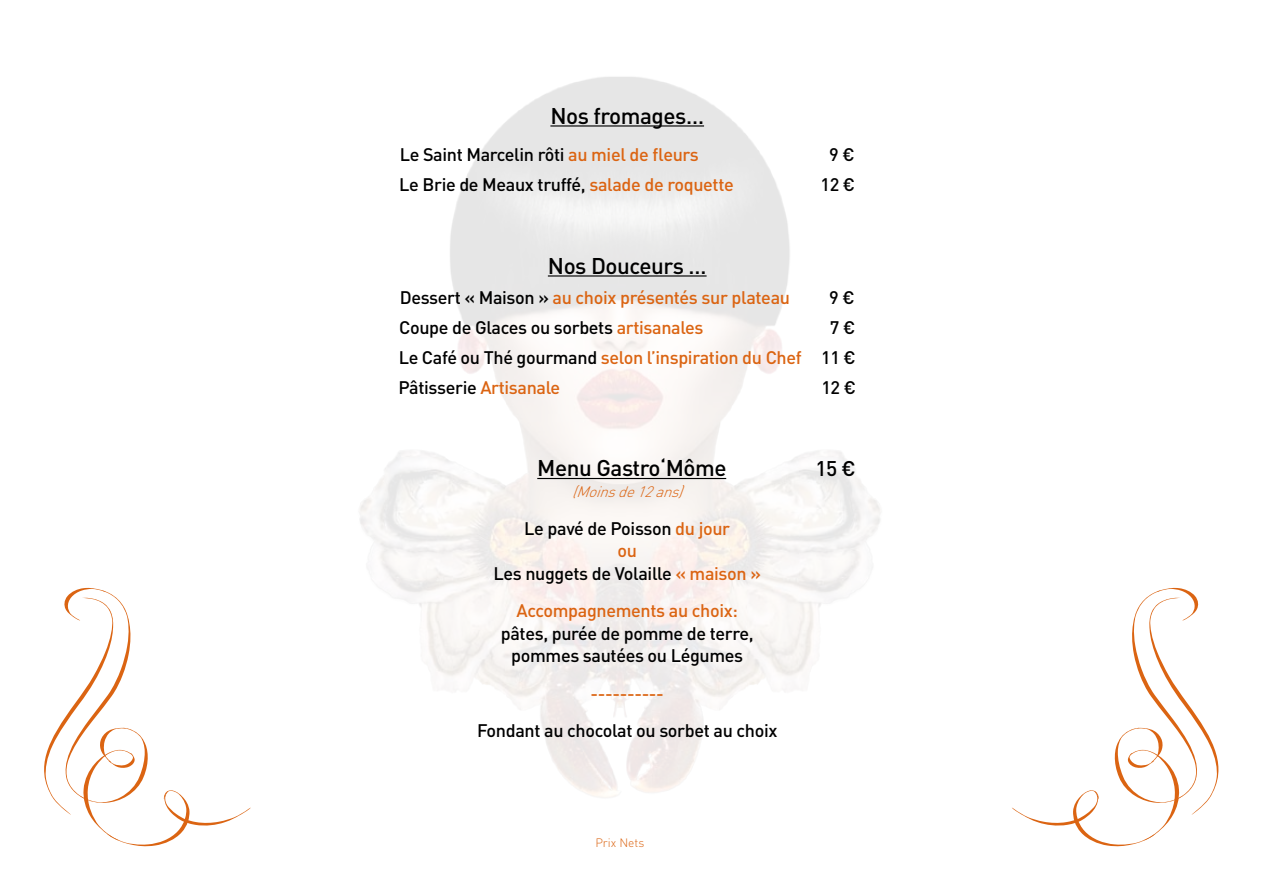
<style>
.page{position:relative;width:1263px;height:893px;background:#fff}
.page>*{position:absolute;margin:0;border:0;box-sizing:border-box;transform-origin:0 0}
.t1{font:500 22.5px "DIN Pro";letter-spacing:-.02em;color:#000}
.t2{font:500 21px "DIN Pro";color:#000}
.t3{font:500 18px/22.5px "DIN Pro";letter-spacing:-.02em;color:#000;text-align:center}
.t4{font:500 18px "DIN Pro";letter-spacing:-.02em;color:#db6412}
.t5{font:italic 300 15px "DIN Pro";color:#db6412}
.t6{font:300 12px "DIN Pro";color:#db6412}
.s1{color:#db6412}
.s2{color:#000}
</style>
<div class="page">
<svg style="left:44px;top:587px;width:207px;height:260px"></svg>
<svg style="left:1012px;top:587px;width:207px;height:260px"></svg>
<hr style="left:550px;top:125px;width:154px;height:2px;background:#000">
<hr style="left:548px;top:275px;width:159px;height:2px;background:#000">
<hr style="left:537px;top:478px;width:189px;height:1px;background:#000">
<p class="t1" style="left:550px;top:101px;width:155px">Nos fromages…</p>
<p class="t3" style="left:400px;top:143px;width:301px">Le Saint Marcelin rôti <span class="s1">au miel de fleurs</span></p>
<p class="t3" style="left:829px;top:143px;width:27px">9 €</p>
<p class="t3" style="left:399px;top:173px;width:336px">Le Brie de Meaux truffé, <span class="s1">salade de roquette</span></p>
<p class="t3" style="left:820px;top:173px;width:36px">12 €</p>
<p class="t1" style="left:548px;top:251px;width:160px">Nos Douceurs …</p>
<p class="t4" style="left:400px;top:285px;width:392px"><span class="s2">Dessert « Maison »</span> au choix présentés sur plateau</p>
<p class="t3" style="left:829px;top:285px;width:27px">9 €</p>
<p class="t3" style="left:399px;top:315px;width:306px">Coupe de Glaces ou sorbets <span class="s1">artisanales</span></p>
<p class="t3" style="left:398px;top:312px;width:459px;line-height:30px;text-align:justify;text-indent:431px">7 € Le Café ou Thé gourmand <span class="s1">selon l’inspiration du Chef</span> 11 € Pâtisserie <span class="s1">Artisanale</span></p>
<p class="t3" style="left:821px;top:375px;width:36px">12 €</p>
<p class="t1" style="left:537px;top:453px;width:191px">Menu Gastro‘Môme</p>
<p class="t2" style="left:815px;top:455px;width:42px">15 €</p>
<p class="t5" style="left:572px;top:482px;width:118px">(Moinsde12ans)</p>
<p class="t3" style="left:493px;top:516px;width:269px">Le pavé de Poisson <span class="s1">du jour<br>ou<br></span>Les nuggets de Volaille <span class="s1">« maison »</span></p>
<p class="t4" style="left:517px;top:599px;width:223px">Accompagnements au choix:</p>
<p class="t3" style="left:501px;top:621px;width:254px">pâtes, purée de pomme de terre, pommes sautées ou Légumes</p>
<p class="t4" style="left:590px;top:681px;width:75px">----------</p>
<p class="t3" style="left:477px;top:719px;width:302px">Fondant au chocolat ou sorbet au choix</p>
<p class="t6" style="left:595px;top:835px;width:50px">Prix Nets</p>
</div>
